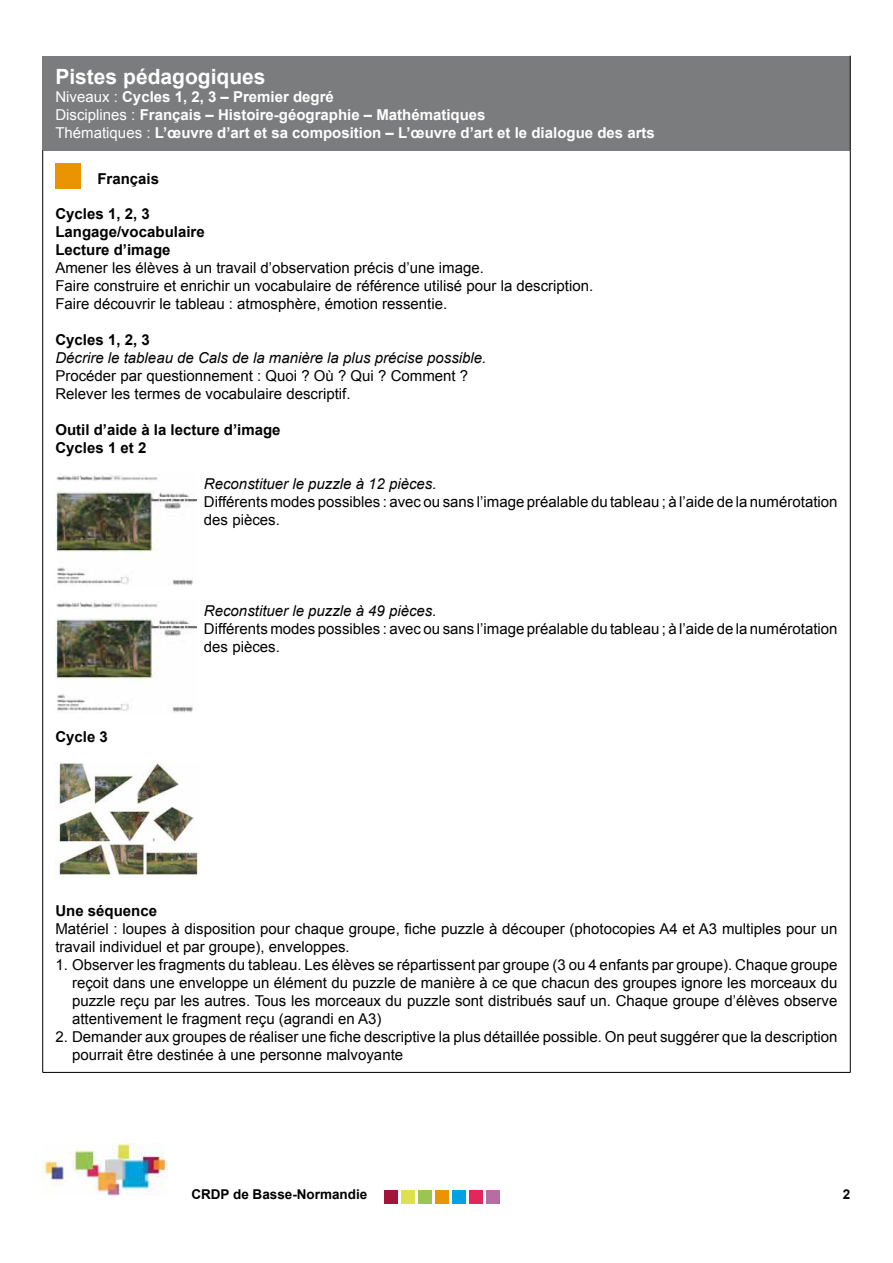
<style>
.page{position:relative;width:893px;height:1263px;background:#fff}
.page>*{position:absolute;margin:0;border:0;box-sizing:border-box;transform-origin:0 0}
.t1{font:700 21px "Arial";color:#fff}
.t2{font:15px/18px "Arial";color:#000}
.t3{font:700 15px/18px "Arial";color:#fff}
.t4{font:700 15px/18px "Arial";color:#000}
.t5{font:italic 15px "Arial";color:#000}
.t6{font:700 13.5px "Arial";color:#000}
.s1{font-weight:400}
</style>
<div class="page">
<img style="left:43px;top:1143px;width:124px;height:53px">
<svg style="left:385px;top:1190px;width:114px;height:13px"></svg>
<div style="left:43px;top:56px;width:807px;height:94px;background:#7b7c7e"></div>
<hr style="left:850px;top:56px;width:1px;height:94px;background:#000">
<hr style="left:42px;top:150px;width:1px;height:742px;background:#000">
<hr style="left:850px;top:150px;width:1px;height:742px;background:#000">
<hr style="left:42px;top:892px;width:1px;height:180px;background:#000">
<hr style="left:850px;top:892px;width:1px;height:180px;background:#000">
<hr style="left:43px;top:1072px;width:807px;height:1px;background:#000">
<img style="left:55px;top:163px;width:26px;height:26px">
<img style="left:55px;top:474px;width:141px;height:112px">
<img style="left:55px;top:600px;width:141px;height:113px">
<img style="left:55px;top:762px;width:144px;height:116px">
<h1 class="t1" style="left:55px;top:62px;width:212px">Pistes pédagogiques</h1>
<p class="t3" style="left:55px;top:88px;width:601px"><span class="s1">Niveaux :</span> Cycles 1, 2, 3 – Premier degré<br><span class="s1">Disciplines :</span> Français – Histoire-géographie – Mathématiques<br><span class="s1">Thématiques :</span> L’œuvre d’art et sa composition – L’œuvre d’art et le dialogue des arts</p>
<p class="t4" style="left:97px;top:171px;width:63px">Français</p>
<p class="t4" style="left:55px;top:205px;width:151px">Cycles 1, 2, 3<br>Langage/vocabulaire<br>Lecture d’image</p>
<p class="t2" style="left:55px;top:259px;width:539px">Amener les élèves à un travail d’observation précis d’une image.<br>Faire construire et enrichir un vocabulaire de référence utilisé pour la description.<br>Faire découvrir le tableau : atmosphère, émotion ressentie.</p>
<p class="t4" style="left:55px;top:331px;width:96px">Cycles 1, 2, 3</p>
<p class="t5" style="left:55px;top:348px;width:432px">Décrire le tableau de Cals de la manière la plus précise possible.</p>
<p class="t2" style="left:55px;top:367px;width:414px">Procéder par questionnement : Quoi ? Où ? Qui ? Comment ?<br>Relever les termes de vocabulaire descriptif.</p>
<p class="t4" style="left:55px;top:421px;width:227px">Outil d’aide à la lecture d’image<br>Cycles 1 et 2</p>
<p class="t5" style="left:204px;top:474px;width:234px">Reconstituer le puzzle à 12 pièces.</p>
<p class="t2" style="left:204px;top:493px;width:635px">Différents modes possibles : avec ou sans l’image préalable du tableau ; à l’aide de la numérotation des pièces.</p>
<p class="t4" style="left:55px;top:728px;width:54px">Cycle 3</p>
<p class="t5" style="left:204px;top:600px;width:234px">Reconstituer le puzzle à 49 pièces.</p>
<p class="t2" style="left:204px;top:619px;width:635px">Différents modes possibles : avec ou sans l’image préalable du tableau ; à l’aide de la numérotation des pièces.</p>
<p class="t4" style="left:55px;top:902px;width:103px">Une séquence</p>
<p class="t2" style="left:55px;top:919px;width:783px">Matériel : loupes à disposition pour chaque groupe, fiche puzzle à découper (photocopies A4 et A3 multiples pour un travail individuel et par groupe), enveloppes.</p>
<p class="t2" style="left:72px;top:955px;width:767px;text-align:justify;text-indent:-17px">1. Observer les fragments du tableau. Les élèves se répartissent par groupe (3 ou 4 enfants par groupe). Chaque groupe reçoit dans une enveloppe un élément du puzzle de manière à ce que chacun des groupes ignore les morceaux du puzzle reçu par les autres. Tous les morceaux du puzzle sont distribués sauf un. Chaque groupe d’élèves observe attentivement le fragment reçu (agrandi en A3)</p>
<p class="t2" style="left:72px;top:1027px;width:767px;text-indent:-17px">2. Demander aux groupes de réaliser une fiche descriptive la plus détaillée possible. On peut suggérer que la description pourrait être destinée à une personne malvoyante</p>
<p class="t6" style="left:191px;top:1185px;width:178px">CRDP de Basse-Normandie</p>
<p class="t6" style="left:843px;top:1185px;width:9px">2</p>
</div>
